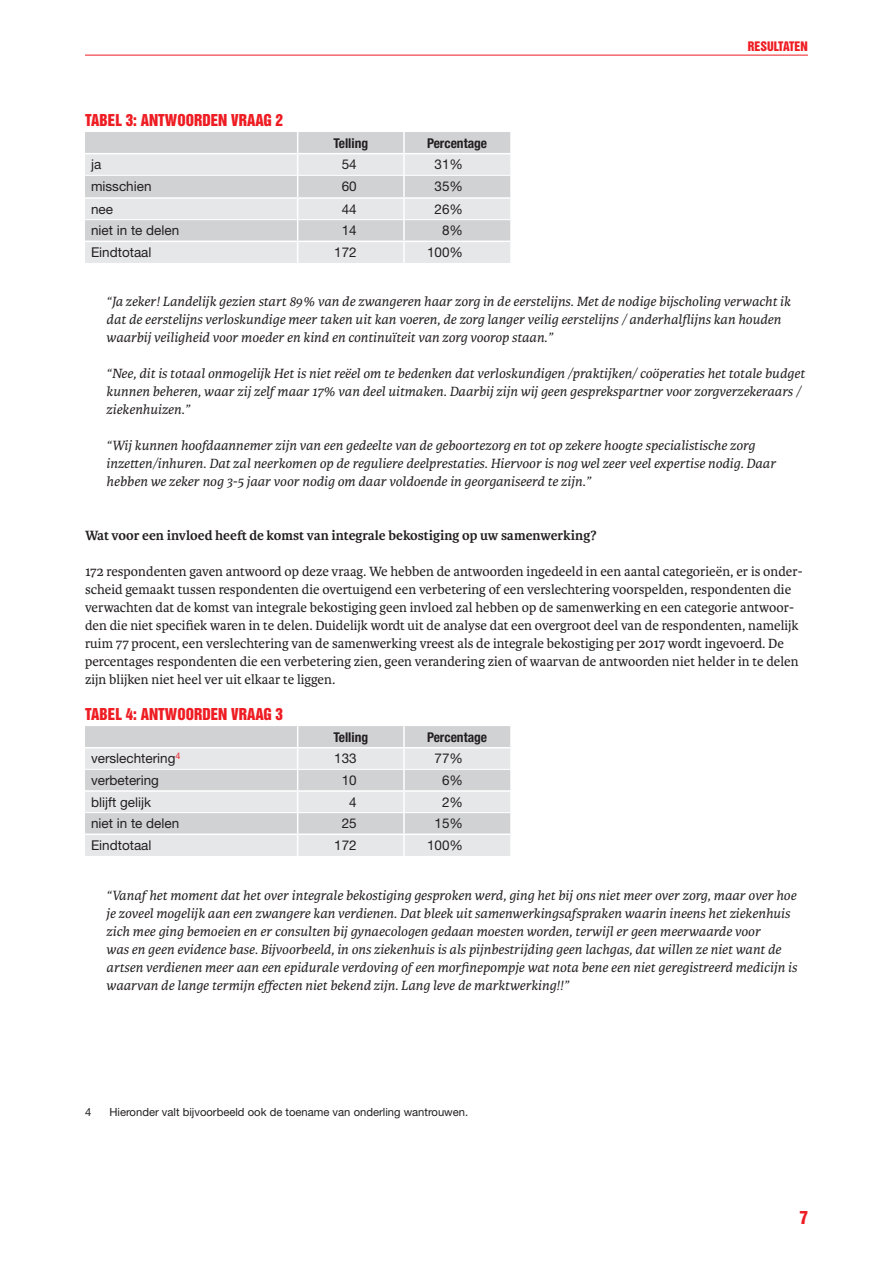
<style>
.page{position:relative;width:893px;height:1263px;background:#fff}
.page>*{position:absolute;margin:0;border:0;box-sizing:border-box;transform-origin:0 0}
.t1{font:16.5px "Helvetica Inserat LT Std";color:#ee1d23}
.t2{font:15px "Helvetica Inserat LT Std";color:#ee1d23}
.t3{font:italic 14.25px/18px "Karmina";color:#231f20}
.t4{font:14.25px/18px "Karmina";color:#231f20}
.t5{font:700 14.25px "Karmina";color:#231f20}
.t6{font:13.5px "Helvetica Neue LT Std";color:#231f20}
.t7{font:700 condensed 13.5px "Helvetica Neue LT Std";color:#231f20}
.t8{font:12px "Helvetica Inserat LT Std";color:#ee1d23}
.t9{font:11.25px "Helvetica Neue LT Std";color:#231f20}
</style>
<div class="page">
<hr style="left:85px;top:55px;width:723px;height:1px;background:#ee1d23">
<div style="left:85px;top:132px;width:425px;height:21px;background:#d1d2d4"></div>
<svg style="left:85px;top:154px;width:425px;height:109px;background:#dedee0"></svg>
<hr style="left:403px;top:132px;width:2px;height:21px;background:#fff">
<hr style="left:403px;top:154px;width:2px;height:21px;background:#fff">
<hr style="left:403px;top:175px;width:2px;height:22px;background:#fff">
<hr style="left:403px;top:199px;width:2px;height:20px;background:#fff">
<hr style="left:403px;top:220px;width:2px;height:21px;background:#fff">
<svg style="left:297px;top:132px;width:1px;height:131px"></svg>
<hr style="left:403px;top:242px;width:2px;height:21px;background:#fff">
<hr style="left:85px;top:153px;width:213px;height:1px;background:#fff">
<hr style="left:85px;top:197px;width:213px;height:2px;background:#fff">
<hr style="left:298px;top:197px;width:106px;height:2px;background:#fff">
<hr style="left:404px;top:197px;width:106px;height:2px;background:#fff">
<hr style="left:85px;top:241px;width:213px;height:1px;background:#fff">
<hr style="left:298px;top:241px;width:106px;height:1px;background:#fff">
<hr style="left:404px;top:241px;width:106px;height:1px;background:#fff">
<hr style="left:85px;top:175px;width:213px;height:1px;background:#fff">
<hr style="left:298px;top:175px;width:106px;height:1px;background:#fff">
<hr style="left:404px;top:175px;width:106px;height:1px;background:#fff">
<hr style="left:85px;top:219px;width:213px;height:1px;background:#fff">
<hr style="left:298px;top:219px;width:106px;height:1px;background:#fff">
<hr style="left:404px;top:219px;width:106px;height:1px;background:#fff">
<div style="left:85px;top:726px;width:425px;height:21px;background:#d1d2d4"></div>
<svg style="left:85px;top:748px;width:425px;height:108px;background:#dedfe1"></svg>
<hr style="left:403px;top:726px;width:2px;height:21px;background:#fff">
<hr style="left:403px;top:748px;width:2px;height:21px;background:#fff">
<hr style="left:403px;top:769px;width:2px;height:21px;background:#fff">
<hr style="left:403px;top:792px;width:2px;height:20px;background:#fff">
<hr style="left:403px;top:813px;width:2px;height:20px;background:#fff">
<svg style="left:297px;top:726px;width:1px;height:130px"></svg>
<hr style="left:403px;top:835px;width:2px;height:21px;background:#fff">
<hr style="left:85px;top:747px;width:213px;height:1px;background:#fff">
<hr style="left:85px;top:790px;width:213px;height:2px;background:#fff">
<hr style="left:298px;top:790px;width:106px;height:2px;background:#fff">
<hr style="left:404px;top:790px;width:106px;height:2px;background:#fff">
<hr style="left:85px;top:833px;width:213px;height:2px;background:#fff">
<hr style="left:298px;top:833px;width:106px;height:2px;background:#fff">
<hr style="left:404px;top:833px;width:106px;height:2px;background:#fff">
<hr style="left:85px;top:769px;width:213px;height:1px;background:#fff">
<hr style="left:298px;top:769px;width:106px;height:1px;background:#fff">
<hr style="left:404px;top:769px;width:106px;height:1px;background:#fff">
<hr style="left:85px;top:812px;width:213px;height:1px;background:#fff">
<hr style="left:298px;top:812px;width:106px;height:1px;background:#fff">
<hr style="left:404px;top:812px;width:106px;height:1px;background:#fff">
<p class="t2" style="left:85px;top:111px;width:200px">TABEL 3: ANTWOORDEN VRAAG 2</p>
<p class="t7" style="left:333px;top:135px;width:36px">Telling</p>
<p class="t7" style="left:427px;top:135px;width:62px">Percentage</p>
<p class="t8" style="left:748px;top:39px;width:62px">RESULTATEN</p>
<p class="t6" style="left:91px;top:156px;width:12px">ja</p>
<p class="t6" style="left:342px;top:156px;width:17px">54</p>
<p class="t6" style="left:435px;top:156px;width:30px">31%</p>
<p class="t6" style="left:91px;top:178px;width:62px">misschien</p>
<p class="t6" style="left:342px;top:178px;width:17px">60</p>
<p class="t6" style="left:435px;top:178px;width:30px">35%</p>
<p class="t6" style="left:91px;top:201px;width:24px">nee</p>
<p class="t6" style="left:342px;top:201px;width:17px">44</p>
<p class="t6" style="left:435px;top:201px;width:30px">26%</p>
<p class="t6" style="left:91px;top:222px;width:90px">niet in te delen</p>
<p class="t6" style="left:342px;top:222px;width:17px">14</p>
<p class="t6" style="left:442px;top:222px;width:23px">8%</p>
<p class="t6" style="left:91px;top:244px;width:62px">Eindtotaal</p>
<p class="t6" style="left:334px;top:244px;width:24px">172</p>
<p class="t6" style="left:427px;top:244px;width:38px">100%</p>
<p class="t3" style="left:106px;top:293px;width:686px">“Ja zeker! Landelijk gezien start 89% van de zwangeren haar zorg in de eerstelijns. Met de nodige bijscholing verwacht ik dat de eerstelijns verloskundige meer taken uit kan voeren, de zorg langer veilig eerstelijns / anderhalflijns kan houden waarbij veiligheid voor moeder en kind en continuïteit van zorg voorop staan.”</p>
<p class="t3" style="left:106px;top:365px;width:700px">“Nee, dit is totaal onmogelijk Het is niet reëel om te bedenken dat verloskundigen /praktijken/ coöperaties het totale budget kunnen beheren, waar zij zelf maar 17% van deel uitmaken. Daarbij zijn wij geen gesprekspartner voor zorgverzekeraars / ziekenhuizen.”</p>
<p class="t3" style="left:106px;top:437px;width:671px">“Wij kunnen hoofdaannemer zijn van een gedeelte van de geboortezorg en tot op zekere hoogte specialistische zorg inzetten/inhuren. Dat zal neerkomen op de reguliere deelprestaties. Hiervoor is nog wel zeer veel expertise nodig. Daar hebben we zeker nog 3-5 jaar voor nodig om daar voldoende in georganiseerd te zijn.”</p>
<p class="t5" style="left:85px;top:527px;width:513px">Wat voor een invloed heeft de komst van integrale bekostiging op uw samenwerking?</p>
<p class="t4" style="left:85px;top:563px;width:719px">172 respondenten gaven antwoord op deze vraag. We hebben de antwoorden ingedeeld in een aantal categorieën, er is onder&shy;scheid gemaakt tussen respondenten die overtuigend een verbetering of een verslechtering voorspelden, respondenten die verwachten dat de komst van integrale bekostiging geen invloed zal hebben op de samenwerking en een categorie antwoor&shy;den die niet specifiek waren in te delen. Duidelijk wordt uit de analyse dat een overgroot deel van de respondenten, namelijk ruim 77 procent, een verslechtering van de samenwerking vreest als de integrale bekostiging per 2017 wordt ingevoerd. De percentages respondenten die een verbetering zien, geen verandering zien of waarvan de antwoorden niet helder in te delen zijn blijken niet heel ver uit elkaar te liggen.</p>
<p class="t2" style="left:85px;top:705px;width:200px">TABEL 4: ANTWOORDEN VRAAG 3</p>
<p class="t7" style="left:333px;top:729px;width:36px">Telling</p>
<p class="t7" style="left:427px;top:729px;width:62px">Percentage</p>
<p class="t6" style="left:91px;top:750px;width:91px">verslechtering<sup>4</sup></p>
<p class="t6" style="left:334px;top:750px;width:24px">133</p>
<p class="t6" style="left:435px;top:750px;width:30px">77%</p>
<p class="t6" style="left:91px;top:772px;width:69px">verbetering</p>
<p class="t6" style="left:342px;top:772px;width:17px">10</p>
<p class="t6" style="left:442px;top:772px;width:23px">6%</p>
<p class="t6" style="left:91px;top:794px;width:61px">blijft gelijk</p>
<p class="t6" style="left:349px;top:794px;width:9px">4</p>
<p class="t6" style="left:442px;top:794px;width:23px">2%</p>
<p class="t6" style="left:91px;top:815px;width:90px">niet in te delen</p>
<p class="t6" style="left:342px;top:815px;width:17px">25</p>
<p class="t6" style="left:435px;top:815px;width:30px">15%</p>
<p class="t6" style="left:91px;top:837px;width:62px">Eindtotaal</p>
<p class="t6" style="left:334px;top:837px;width:24px">172</p>
<p class="t6" style="left:427px;top:837px;width:38px">100%</p>
<p class="t3" style="left:106px;top:887px;width:692px">“Vanaf het moment dat het over integrale bekostiging gesproken werd, ging het bij ons niet meer over zorg, maar over hoe je zoveel mogelijk aan een zwangere kan verdienen. Dat bleek uit samenwerkingsafspraken waarin ineens het ziekenhuis zich mee ging bemoeien en er consulten bij gynaecologen gedaan moesten worden, terwijl er geen meerwaarde voor<br>was en geen evidence base. Bijvoorbeeld, in ons ziekenhuis is als pijnbestrijding geen lachgas, dat willen ze niet want de artsen verdienen meer aan een epidurale verdoving of een morfinepompje wat nota bene een niet geregistreerd medicijn is waarvan de lange termijn effecten niet bekend zijn. Lang leve de marktwerking!!”</p>
<p class="t9" style="left:85px;top:1105px;width:8px">4</p>
<p class="t9" style="left:109px;top:1105px;width:360px">Hieronder valt bijvoorbeeld ook de toename van onderling wantrouwen.</p>
<p class="t1" style="left:800px;top:1208px;width:10px">7</p>
</div>
